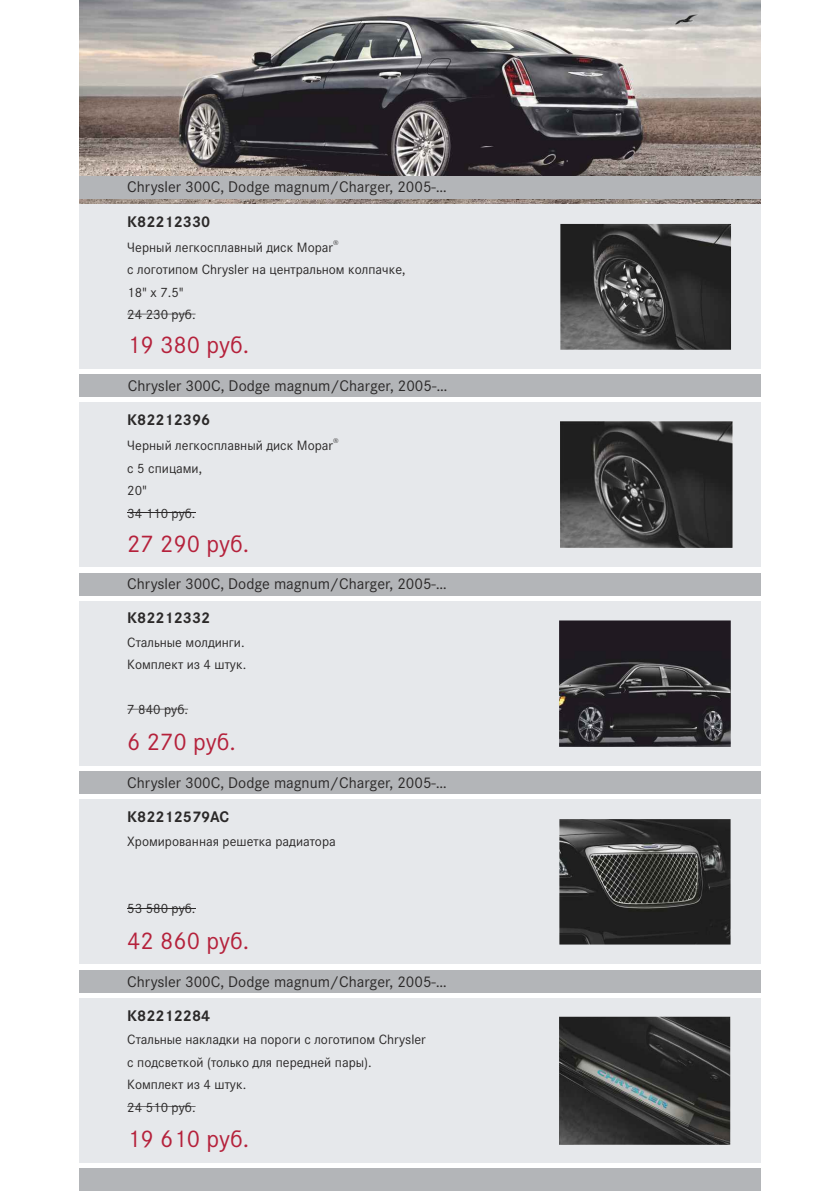
<style>
.page{position:relative;width:840px;height:1191px;background:#fff}
.page>*{position:absolute;margin:0;border:0;box-sizing:border-box;transform-origin:0 0}
.t1{font:25px "Corporate STCY";color:#b5213b}
.t2{font:16px "Corporate STCY";color:#2b2929}
.t3{font:700 16px "Corporate STCY";color:#2b2929}
.t4{font:14px/22.4px "Corporate STCY";color:#2b2929}
.t5{font:7px "Corporate STCY";color:#2b2929}
</style>
<div class="page">
<img style="left:80px;top:0;width:680px;height:204px">
<div style="left:79px;top:601px;width:681px;height:164px;background:#e6e8eb"></div>
<div style="left:79px;top:573px;width:681px;height:22px;background:#b3b5b8"></div>
<div style="left:79px;top:771px;width:681px;height:23px;background:#b3b5b8"></div>
<div style="left:79px;top:799px;width:681px;height:165px;background:#e6e8eb"></div>
<div style="left:79px;top:998px;width:681px;height:164px;background:#e6e8eb"></div>
<div style="left:79px;top:969px;width:681px;height:23px;background:#b3b5b8"></div>
<hr style="left:127px;top:709px;width:33px;height:1px;background:#2b2929">
<svg style="left:160px;top:709px;width:28px;height:1px"></svg>
<hr style="left:127px;top:908px;width:68px;height:1px;background:#2b2929">
<hr style="left:127px;top:1106px;width:41px;height:1px;background:#2b2929">
<svg style="left:168px;top:1106px;width:27px;height:1px"></svg>
<img style="left:559px;top:819px;width:171px;height:125px">
<img style="left:559px;top:1016px;width:171px;height:128px">
<img style="left:559px;top:621px;width:171px;height:125px">
<div style="left:79px;top:204px;width:681px;height:165px;background:#e6e8eb"></div>
<div style="left:79px;top:403px;width:681px;height:164px;background:#e6e8eb"></div>
<div style="left:79px;top:176px;width:681px;height:22px;background:#b3b5b8"></div>
<div style="left:79px;top:374px;width:681px;height:23px;background:#b3b5b8"></div>
<svg style="left:127px;top:314px;width:68px;height:1px"></svg>
<hr style="left:127px;top:512px;width:68px;height:1px;background:#2b2929">
<img style="left:560px;top:223px;width:171px;height:126px">
<img style="left:560px;top:422px;width:172px;height:126px">
<div style="left:79px;top:1168px;width:681px;height:23px;background:#b3b5b8"></div>
<p class="t2" style="left:127px;top:180px;width:321px">Chrysler 300C, Dodge magnum/Charger, 2005-…</p>
<p class="t3" style="left:127px;top:214px;width:84px">K82212330</p>
<p class="t5" style="left:333px;top:239px;width:7px">®</p>
<p class="t4" style="left:127px;top:237px;width:279px">Черный легкосплавный диск Mopar<br>с логотипом Chrysler на центральном колпачке,<br>18" x 7.5"<br>24 230 руб.</p>
<h1 class="t1" style="left:127px;top:334px;width:123px">19 380 руб.</h1>
<p class="t2" style="left:128px;top:379px;width:321px">Chrysler 300C, Dodge magnum/Charger, 2005-…</p>
<p class="t3" style="left:127px;top:413px;width:84px">K82212396</p>
<p class="t4" style="left:127px;top:435px;width:207px">Черный легкосплавный диск Mopar с 5 спицами,<br>20"<br>34 110 руб.</p>
<p class="t5" style="left:333px;top:438px;width:7px">®</p>
<h1 class="t1" style="left:127px;top:532px;width:123px">27 290 руб.</h1>
<p class="t2" style="left:127px;top:576px;width:321px">Chrysler 300C, Dodge magnum/Charger, 2005-…</p>
<p class="t3" style="left:127px;top:611px;width:84px">K82212332</p>
<p class="t4" style="left:127px;top:632px;width:120px">Стальные молдинги.<br>Комплект из 4 штук.</p>
<p class="t4" style="left:127px;top:699px;width:62px">7 840 руб.</p>
<h1 class="t1" style="left:127px;top:730px;width:110px">6 270 руб.</h1>
<p class="t2" style="left:127px;top:775px;width:321px">Chrysler 300C, Dodge magnum/Charger, 2005-…</p>
<p class="t3" style="left:127px;top:810px;width:103px">K82212579AC</p>
<p class="t4" style="left:127px;top:831px;width:210px">Хромированная решетка радиатора</p>
<p class="t4" style="left:127px;top:898px;width:70px">53 580 руб.</p>
<h1 class="t1" style="left:127px;top:929px;width:123px">42 860 руб.</h1>
<p class="t2" style="left:127px;top:974px;width:321px">Chrysler 300C, Dodge magnum/Charger, 2005-…</p>
<p class="t3" style="left:127px;top:1008px;width:84px">K82212284</p>
<p class="t4" style="left:127px;top:1029px;width:300px">Стальные накладки на пороги с логотипом Chrysler с подсветкой (только для передней пары).<br>Комплект из 4 штук.<br>24 510 руб.</p>
<h1 class="t1" style="left:127px;top:1127px;width:123px">19 610 руб.</h1>
</div>
